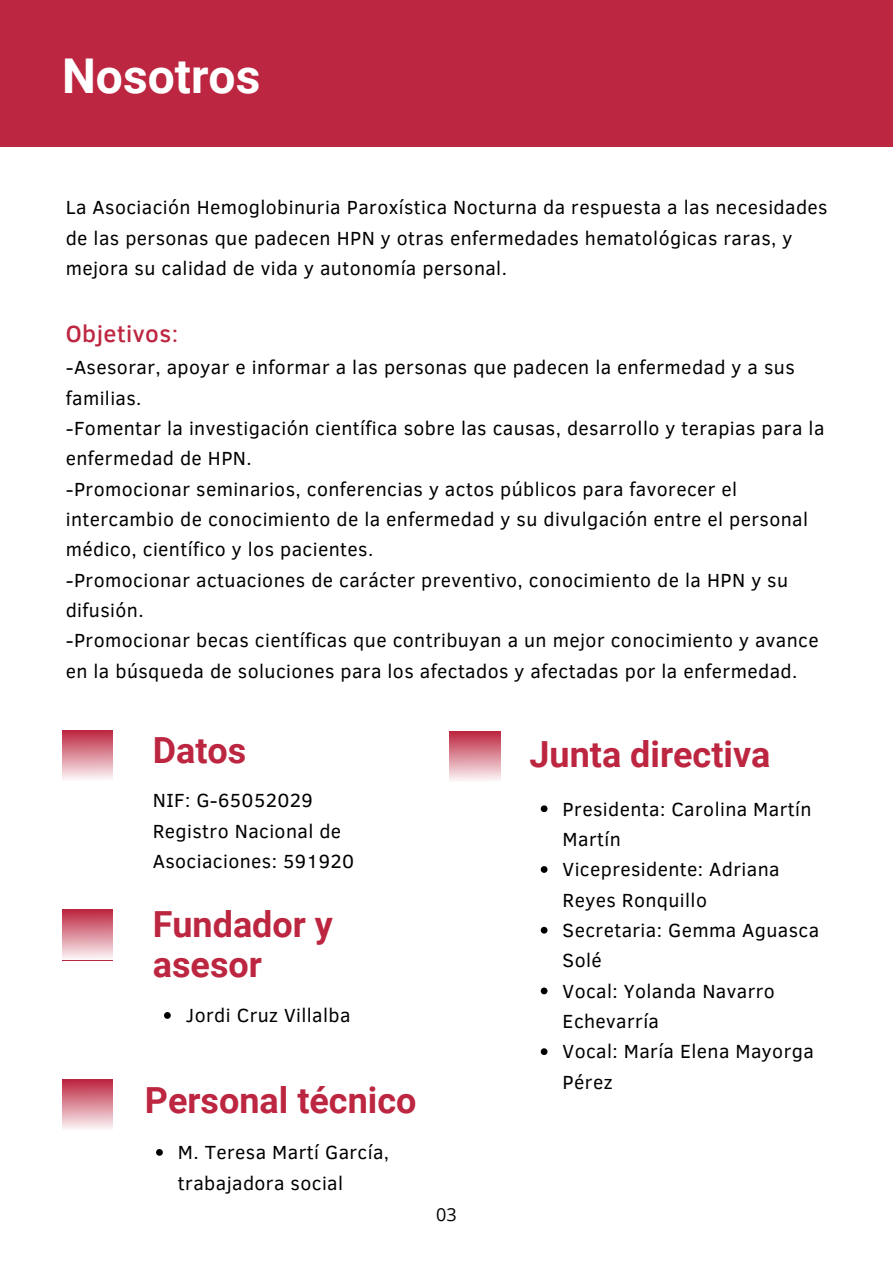
<style>
.page{position:relative;width:893px;height:1264px;background:#fff}
.page>*{position:absolute;margin:0;border:0;box-sizing:border-box;transform-origin:0 0}
.t1{font:700 48px "Roboto";color:#fff}
.t2{font:700 36px/39.3px "Roboto";color:#bd2640}
.t3{font:500 24px "Clear Sans";letter-spacing:.02em;color:#bd2640}
.t4{font:19.5px/30.3px "Clear Sans";letter-spacing:.02em;color:#000}
.t5{font:18px "Open Sans";color:#000}
.s1{font-weight:400}
</style>
<div class="page">
<svg style="left:540px;top:805px;width:7px;height:7px"></svg>
<svg style="left:540px;top:866px;width:7px;height:6px"></svg>
<svg style="left:540px;top:926px;width:7px;height:7px"></svg>
<svg style="left:540px;top:987px;width:7px;height:7px"></svg>
<svg style="left:540px;top:1048px;width:7px;height:7px"></svg>
<svg style="left:156px;top:1149px;width:7px;height:6px"></svg>
<div style="left:62px;top:730px;width:51px;height:50px;background:linear-gradient(to bottom,#bc253f,#faf1f3)"></div>
<div style="left:62px;top:1079px;width:51px;height:51px;background:linear-gradient(to bottom,#bb223c,#fcf7f8)"></div>
<div style="left:449px;top:731px;width:51px;height:51px;background:linear-gradient(to bottom,#bc243e,#fdf9fa)"></div>
<svg style="left:164px;top:1012px;width:7px;height:6px"></svg>
<div style="left:62px;top:909px;width:51px;height:51px;background:linear-gradient(to bottom,#bc223d,#fcf8f8)"></div>
<div style="left:0;top:0;width:892px;height:147px;background:#bd2640"></div>
<p class="t1" style="left:62px;top:48px;width:200px">Nosotros</p>
<p class="t4" style="left:66px;top:191px;width:763px">La Asociación Hemoglobinuria Paroxística Nocturna da respuesta a las necesidades de las personas que padecen HPN y otras enfermedades hematológicas raras, y mejora su calidad de vida y autonomía personal.</p>
<p class="t3" style="left:66px;top:316px;width:114px">Objetivos<span class="s1">:</span></p>
<p class="t4" style="left:66px;top:351px;width:730px">-Asesorar, apoyar e informar a las personas que padecen la enfermedad y a sus familias.</p>
<p class="t4" style="left:66px;top:412px;width:760px">-Fomentar la investigación científica sobre las causas, desarrollo y terapias para la enfermedad de HPN.</p>
<p class="t4" style="left:66px;top:472px;width:743px">-Promocionar seminarios, conferencias y actos públicos para favorecer el intercambio de conocimiento de la enfermedad y su divulgación entre el personal médico, científico y los pacientes.</p>
<p class="t4" style="left:66px;top:563px;width:723px">-Promocionar actuaciones de carácter preventivo, conocimiento de la HPN y su difusión.</p>
<p class="t4" style="left:66px;top:624px;width:754px">-Promocionar becas científicas que contribuyan a un mejor conocimiento y avance en la búsqueda de soluciones para los afectados y afectadas por la enfermedad.</p>
<p class="t2" style="left:153px;top:731px;width:95px">Datos</p>
<p class="t4" style="left:153px;top:784px;width:161px">NIF: G-65052029</p>
<p class="t4" style="left:153px;top:814px;width:203px">Registro Nacional de<br>Asociaciones: 591920</p>
<p class="t2" style="left:153px;top:905px;width:182px">Fundador y asesor</p>
<p class="t4" style="left:186px;top:999px;width:166px">Jordi Cruz Villalba</p>
<p class="t2" style="left:145px;top:1081px;width:273px">Personal técnico</p>
<p class="t4" style="left:178px;top:1136px;width:213px">M. Teresa Martí García, trabajadora social</p>
<p class="t5" style="left:436px;top:1201px;width:22px">03</p>
<p class="t2" style="left:529px;top:735px;width:242px">Junta directiva</p>
<p class="t4" style="left:562px;top:792px;width:250px">Presidenta: Carolina Martín<br>Martín</p>
<p class="t4" style="left:562px;top:853px;width:218px">Vicepresidente: Adriana<br>Reyes Ronquillo</p>
<p class="t4" style="left:562px;top:914px;width:258px">Secretaria: Gemma Aguasca<br>Solé</p>
<p class="t4" style="left:562px;top:974px;width:214px">Vocal: Yolanda Navarro<br>Echevarría</p>
<p class="t4" style="left:562px;top:1035px;width:253px">Vocal: María Elena Mayorga<br>Pérez</p>
</div>
